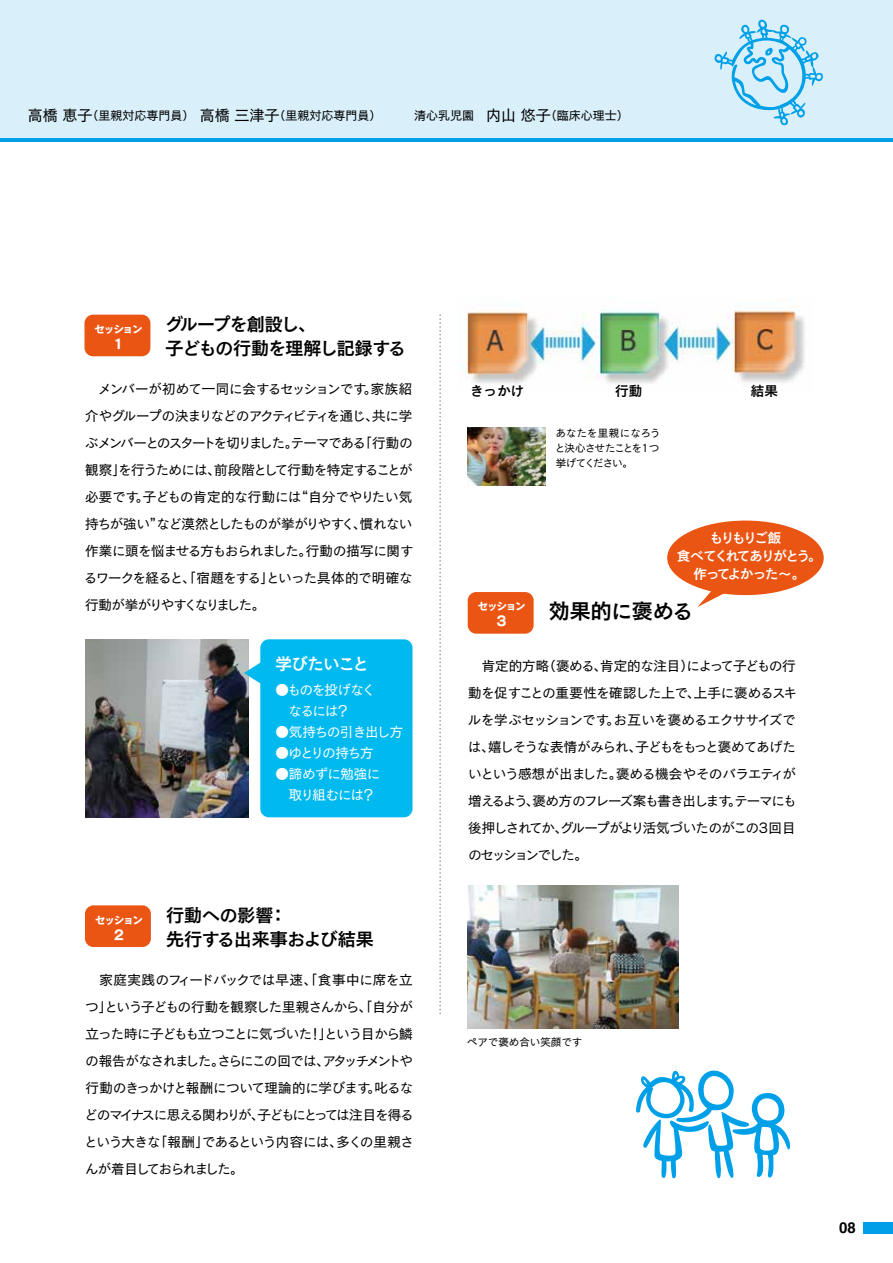
<style>
.page{position:relative;width:893px;height:1263px;background:#fff}
.page>*{position:absolute;margin:0;border:0;box-sizing:border-box;transform-origin:0 0}
.t1{font:21px "New Cezanne Pro DB";letter-spacing:-.01em;color:#000}
.t2{font:18px/24px "New Cezanne Pro DB";letter-spacing:-.05em;color:#000}
.t3{font:18px/24px "New Cezanne Pro DB";letter-spacing:-.005em;color:#000}
.t4{font:16.5px "New Cezanne Pro DB";letter-spacing:-.04em;color:#fff}
.t5{font:700 15px "Helvetica";color:#000}
.t6{font:13.5px/27px "New Cezanne Pro M";letter-spacing:-.08em;color:#000;text-align:justify}
.t7{font:13.5px/18px "New Cezanne Pro DB";letter-spacing:-.12em;color:#fff;text-align:center}
.t8{font:13.5px/21px "New Cezanne Pro M";letter-spacing:-.05em;color:#fff}
.t9{font:13.5px/21px "New Cezanne Pro M";letter-spacing:-.1em;color:#fff}
.t10{font:13.5px "New Cezanne Pro M";letter-spacing:-.075em;color:#fff}
.t11{font:13.5px "New Cezanne Pro M";letter-spacing:-.115em;color:#fff}
.t12{font:13.5px "New Cezanne Pro DB";color:#000}
.t13{font:13.5px "New Cezanne Pro B";color:#fff}
.t14{font:12px "New Cezanne Pro M";color:#000}
.t15{font:10.5px/15px "New Cezanne Pro M";letter-spacing:-.005em;color:#000;text-align:justify}
.t16{font:10.5px "New Cezanne Pro B";letter-spacing:-.11em;color:#fff}
.s1{font-size:15px}
</style>
<div class="page">
<div style="left:0;top:0;width:893px;height:138px;background:#d9f0fb"></div>
<hr style="left:0;top:138px;width:893px;height:3px;background:#00a0e9">
<svg style="left:715px;top:20px;width:108px;height:105px"></svg>
<img style="left:85px;top:639px;width:163px;height:178px">
<div style="left:260px;top:639px;width:153px;height:178px;background:#00b9ef;border-radius:9px"></div>
<img style="left:468px;top:886px;width:211px;height:143px">
<img style="left:468px;top:427px;width:77px;height:58px">
<img style="left:461px;top:300px;width:344px;height:84px">
<svg style="left:244px;top:655px;width:17px;height:36px"></svg>
<div style="left:84px;top:315px;width:66px;height:41px;background:#ea5514;border-radius:9px"></div>
<div style="left:468px;top:592px;width:66px;height:42px;background:#ea5514;border-radius:9px"></div>
<div style="left:85px;top:905px;width:66px;height:42px;background:#ea5514;border-radius:9px"></div>
<svg style="left:439px;top:315px;width:2px;height:699px"></svg>
<svg style="left:636px;top:1070px;width:154px;height:108px"></svg>
<div style="left:667px;top:520px;width:157px;height:75px;background:#ea5514;border-radius:50%"></div>
<svg style="left:697px;top:587px;width:37px;height:20px"></svg>
<div style="left:863px;top:1222px;width:30px;height:11px;background:#00a0e9"></div>
<p class="t14" style="left:4px;top:104px;width:626px">　　<span class="s1">高橋 恵子</span>（里親対応専門員） <span class="s1">高橋 三津子</span>（里親対応専門員）　　 清心乳児園　<span class="s1">内山 悠子</span>（臨床心理士）</p>
<p class="t16" style="left:95px;top:320px;width:49px">セッション</p>
<p class="t13" style="left:113px;top:332px;width:12px">1</p>
<h2 class="t2" style="left:165px;top:310px;width:242px">グループを創設し、<br>子どもの行動を理解し記録する</h2>
<p class="t6" style="left:84px;top:374px;width:331px">　メンバーが初めて一同に会するセッションです。家族紹介やグループの決まりなどのアクティビティを通じ、共に学ぶメンバーとのスタートを切りました。テーマである「行動の観察」を行うためには、前段階として行動を特定することが必要です。子どもの肯定的な行動には“自分でやりたい気持ちが強い”など漠然としたものが挙がりやすく、慣れない作業に頭を悩ませる方もおられました。行動の描写に関するワークを経ると、「宿題をする」といった具体的で明確な行動が挙がりやすくなりました。</p>
<p class="t4" style="left:275px;top:650px;width:95px">学びたいこと</p>
<p class="t9" style="left:275px;top:678px;width:101px">●ものを投げなく　なるには？</p>
<p class="t10" style="left:275px;top:720px;width:129px">●気持ちの引き出し方</p>
<p class="t11" style="left:275px;top:741px;width:100px">●ゆとりの持ち方</p>
<p class="t8" style="left:275px;top:762px;width:106px">●諦めずに勉強に　取り組むには？</p>
<p class="t16" style="left:95px;top:910px;width:49px">セッション</p>
<p class="t13" style="left:114px;top:923px;width:12px">2</p>
<h2 class="t3" style="left:166px;top:900px;width:209px">行動への影響：<br>先行する出来事および結果</h2>
<p class="t6" style="left:84px;top:964px;width:331px">　家庭実践のフィードバックでは早速、「食事中に席を立つ」という子どもの行動を観察した里親さんから、「自分が立った時に子どもも立つことに気づいた！」という目から鱗の報告がなされました。さらにこの回では、アタッチメントや行動のきっかけと報酬について理論的に学びます。叱るなどのマイナスに思える関わりが、子どもにとっては注目を得るという大きな「報酬」であるという内容には、多くの里親さんが着目しておられました。</p>
<p class="t12" style="left:470px;top:379px;width:55px">きっかけ</p>
<p class="t12" style="left:615px;top:379px;width:28px">行動</p>
<p class="t12" style="left:751px;top:379px;width:28px">結果</p>
<p class="t15" style="left:555px;top:424px;width:107px">あなたを里親になろうと決心させたことを1つ挙げてください。</p>
<p class="t16" style="left:478px;top:597px;width:49px">セッション</p>
<p class="t13" style="left:497px;top:610px;width:12px">3</p>
<p class="t7" style="left:677px;top:527px;width:146px">もりもりご飯<br>食べてくれてありがとう。作ってよかった～。</p>
<h1 class="t1" style="left:549px;top:593px;width:146px">効果的に褒める</h1>
<p class="t6" style="left:468px;top:650px;width:331px">　肯定的方略（褒める、肯定的な注目）によって子どもの行動を促すことの重要性を確認した上で、上手に褒めるスキルを学ぶセッションです。お互いを褒めるエクササイズでは、嬉しそうな表情がみられ、子どもをもっと褒めてあげたいという感想が出ました。褒める機会やそのバラエティが増えるよう、褒め方のフレーズ案も書き出します。テーマにも後押しされてか、グループがより活気づいたのがこの3回目のセッションでした。</p>
<p class="t15" style="left:467px;top:1034px;width:117px">ペアで褒め合い笑顔です</p>
<p class="t5" style="left:839px;top:1215px;width:18px">08</p>
</div>
